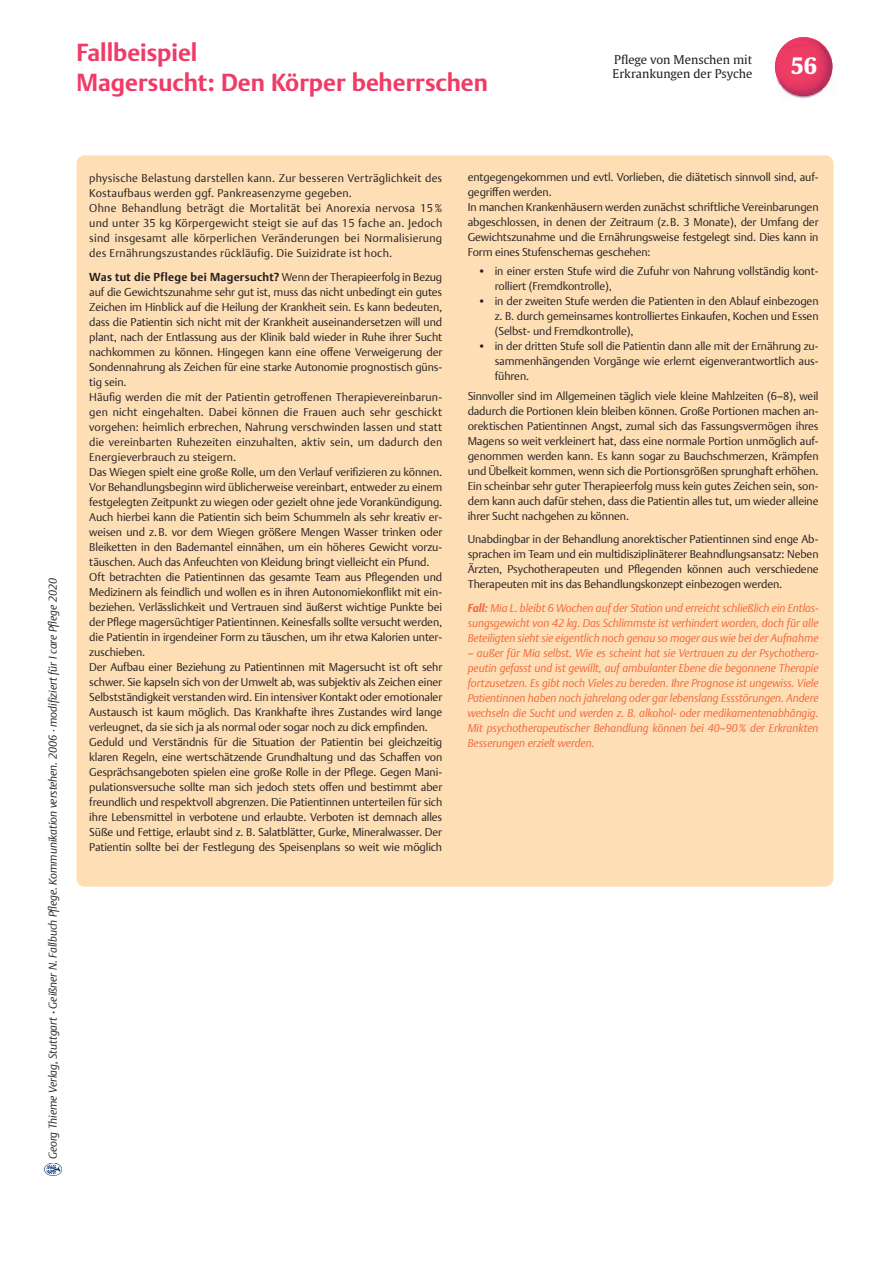
<style>
.page{position:relative;width:893px;height:1263px;background:#fff}
.page>*{position:absolute;margin:0;border:0;box-sizing:border-box;transform-origin:0 0}
.Ü1{font:700 24px "Thieme Argo 2011";color:#ef3b66}
.t1{font:700 22.5px "Thieme Gulliver 2011";color:#fff}
.Kapitel{font:12px "Thieme Gulliver 2011";color:#231f20}
.Fließtext_Infobox{font:300 11.25px/15px "Thieme Argo 2011";letter-spacing:-.01em;color:#231f20;text-align:justify}
.Fließtext_Infobox-2{font:italic 300 11.25px/15px "Thieme Argo 2011";color:#f26537;text-align:justify}
.t2{font:italic 300 11.25px "Thieme Argo 2011";color:#231f20}
.Fließtext_Infobox-3{font:300 11.25px/15px "Thieme Argo 2011";letter-spacing:.02em;color:#231f20}
.s1{font-weight:500;font-style:normal}
.s2{font-weight:700}
</style>
<div class="page">
<img style="left:45px;top:1163px;width:17px;height:13px">
<div style="left:77px;top:155px;width:756px;height:732px;background:#fedeb5;border-radius:9px"></div>
<img style="left:786px;top:92px;width:27px;height:7px">
<img style="left:775px;top:41px;width:57px;height:51px">
<img style="left:789px;top:86px;width:36px;height:10px">
<img style="left:782px;top:37px;width:36px;height:10px">
<p class="Ü1" style="left:77px;top:37px;width:122px">Fallbeispiel</p>
<p class="Ü1" style="left:77px;top:67px;width:413px">Magersucht: Den Körper beherrschen</p>
<p class="Kapitel" style="left:614px;top:51px;width:140px">Pflege von Menschen mit</p>
<p class="Kapitel" style="left:613px;top:65px;width:141px">Erkrankungen der Psyche</p>
<p class="t1" style="left:791px;top:48px;width:28px">56</p>
<p class="t2" style="left:45px;top:1159px;width:582px;rotate:-90deg">Georg Thieme Verlag, Stuttgart <span class="s1">·</span> Geißner N. Fallbuch Pflege. Kommunikation verstehen. 2006 · modifiziert für I care Pflege 2020</p>
<p class="Fließtext_Infobox-3" style="left:89px;top:170px;width:354px">physische Belastung darstellen kann. Zur besseren Verträglichkeit des<br>Kostaufbaus werden ggf. Pankreasenzyme gegeben.</p>
<p class="Fließtext_Infobox" style="left:89px;top:200px;width:354px">Ohne Behandlung beträgt die Mortalität bei Anorexia nervosa 15 % und unter 35 kg Körpergewicht steigt sie auf das 15 fache an. Jedoch sind insgesamt alle körperlichen Veränderungen bei Normalisierung des Ernährungszustandes rückläufig. Die Suizidrate ist hoch.</p>
<p class="Fließtext_Infobox" style="left:89px;top:269px;width:354px"><span class="s2">Was tut die Pflege bei Magersucht?</span> Wenn der Therapieerfolg in Bezug auf die Gewichtszunahme sehr gut ist, muss das nicht unbedingt ein gutes Zeichen im Hinblick auf die Heilung der Krankheit sein. Es kann bedeuten, dass die Patientin sich nicht mit der Krankheit auseinandersetzen will und plant, nach der Entlassung aus der Klinik bald wieder in Ruhe ihrer Sucht nachkommen zu können. Hingegen kann eine offene Verweigerung der Sondennahrung als Zeichen für eine starke Autonomie prognostisch güns&shy;tig sein.</p>
<p class="Fließtext_Infobox" style="left:89px;top:389px;width:354px">Häufig werden die mit der Patientin getroffenen Therapievereinbarun&shy;gen nicht eingehalten. Dabei können die Frauen auch sehr geschickt vorgehen: heimlich erbrechen, Nahrung verschwinden lassen und statt die vereinbarten Ruhezeiten einzuhalten, aktiv sein, um dadurch den Energieverbrauch zu steigern.</p>
<p class="Fließtext_Infobox" style="left:89px;top:464px;width:354px">Das Wiegen spielt eine große Rolle, um den Verlauf verifizieren zu können.<br>Vor Behandlungsbeginn wird üblicherweise vereinbart, entweder zu einem festgelegten Zeitpunkt zu wiegen oder gezielt ohne jede Vorankündigung.<br>Auch hierbei kann die Patientin sich beim Schummeln als sehr kreativ er&shy;weisen und z.B. vor dem Wiegen größere Mengen Wasser trinken oder Bleiketten in den Bademantel einnähen, um ein höheres Gewicht vorzu&shy;täuschen. Auch das Anfeuchten von Kleidung bringt vielleicht ein Pfund.</p>
<p class="Fließtext_Infobox" style="left:89px;top:569px;width:354px">Oft betrachten die Patientinnen das gesamte Team aus Pflegenden und Medizinern als feindlich und wollen es in ihren Autonomiekonflikt mit ein&shy;beziehen. Verlässlichkeit und Vertrauen sind äußerst wichtige Punkte bei der Pflege magersüchtiger Patientinnen. Keinesfalls sollte versucht werden, die Patientin in irgendeiner Form zu täuschen, um ihr etwa Kalorien unter&shy;zuschieben.</p>
<p class="Fließtext_Infobox" style="left:89px;top:659px;width:354px">Der Aufbau einer Beziehung zu Patientinnen mit Magersucht ist oft sehr schwer. Sie kapseln sich von der Umwelt ab, was subjektiv als Zeichen einer Selbstständigkeit verstanden wird. Ein intensiver Kontakt oder emotionaler Austausch ist kaum möglich. Das Krankhafte ihres Zustandes wird lange verleugnet, da sie sich ja als normal oder sogar noch zu dick empfinden.</p>
<p class="Fließtext_Infobox" style="left:89px;top:734px;width:354px">Geduld und Verständnis für die Situation der Patientin bei gleichzeitig klaren Regeln, eine wertschätzende Grundhaltung und das Schaffen von Gesprächsangeboten spielen eine große Rolle in der Pflege. Gegen Mani&shy;pulationsversuche sollte man sich jedoch stets offen und bestimmt aber freundlich und respektvoll abgrenzen. Die Patientinnen unterteilen für sich ihre Lebensmittel in verbotene und erlaubte. Verboten ist demnach alles Süße und Fettige, erlaubt sind z. B. Salatblätter, Gurke, Mineralwasser. Der Patientin sollte bei der Festlegung des Speisenplans so weit wie möglich</p>
<p class="Fließtext_Infobox" style="left:468px;top:169px;width:352px">entgegengekommen und evtl. Vorlieben, die diätetisch sinnvoll sind, auf&shy;gegriffen werden.</p>
<p class="Fließtext_Infobox" style="left:468px;top:199px;width:352px">In manchen Krankenhäusern werden zunächst schriftliche Vereinbarungen abgeschlossen, in denen der Zeitraum (z.B. 3 Monate), der Umfang der Gewichtszunahme und die Ernährungsweise festgelegt sind. Dies kann in Form eines Stufenschemas geschehen:</p>
<p class="Fließtext_Infobox" style="left:495px;top:264px;width:325px;text-indent:-17px">• in einer ersten Stufe wird die Zufuhr von Nahrung vollständig kont&shy;rolliert (Fremdkontrolle),</p>
<p class="Fließtext_Infobox" style="left:495px;top:294px;width:325px;text-indent:-17px">• in der zweiten Stufe werden die Patienten in den Ablauf einbezogen z. B. durch gemeinsames kontrolliertes Einkaufen, Kochen und Essen (Selbst- und Fremdkontrolle),</p>
<p class="Fließtext_Infobox" style="left:495px;top:339px;width:325px;text-indent:-17px">• in der dritten Stufe soll die Patientin dann alle mit der Ernährung zu&shy;sammenhängenden Vorgänge wie erlernt eigenverantwortlich aus&shy;führen.</p>
<p class="Fließtext_Infobox" style="left:468px;top:388px;width:352px">Sinnvoller sind im Allgemeinen täglich viele kleine Mahlzeiten (6–8), weil dadurch die Portionen klein bleiben können. Große Portionen machen an&shy;orektischen Patientinnen Angst, zumal sich das Fassungsvermögen ihres Magens so weit verkleinert hat, dass eine normale Portion unmöglich auf&shy;genommen werden kann. Es kann sogar zu Bauchschmerzen, Krämpfen und Übelkeit kommen, wenn sich die Portionsgrößen sprunghaft erhöhen.</p>
<p class="Fließtext_Infobox" style="left:468px;top:478px;width:352px">Ein scheinbar sehr guter Therapieerfolg muss kein gutes Zeichen sein, son&shy;dern kann auch dafür stehen, dass die Patientin alles tut, um wieder alleine ihrer Sucht nachgehen zu können.</p>
<p class="Fließtext_Infobox" style="left:468px;top:531px;width:352px">Unabdingbar in der Behandlung anorektischer Patientinnen sind enge Ab&shy;sprachen im Team und ein multidisziplinäterer Beahndlungsansatz: Neben Ärzten, Psychotherapeuten und Pflegenden können auch verschiedene Therapeuten mit ins das Behandlungskonzept einbezogen werden.</p>
<p class="Fließtext_Infobox-2" style="left:468px;top:600px;width:352px"><span class="s2">Fall:</span> Mia L. bleibt 6 Wochen auf der Station und erreicht schließlich ein Entlas&shy;sungsgewicht von 42 kg. Das Schlimmste ist verhindert worden, doch für alle Beteiligten sieht sie eigentlich noch genau so mager aus wie bei der Aufnahme</p>
<p class="Fließtext_Infobox-2" style="left:468px;top:645px;width:352px">– außer für Mia selbst. Wie es scheint hat sie Vertrauen zu der Psychothera&shy;peutin gefasst und ist gewillt, auf ambulanter Ebene die begonnene Therapie fortzusetzen. Es gibt noch Vieles zu bereden. Ihre Prognose ist ungewiss. Viele Patientinnen haben noch jahrelang oder gar lebenslang Essstörungen. Andere wechseln die Sucht und werden z. B. alkohol- oder medikamentenabhängig.<br>Mit psychotherapeutischer Behandlung können bei 40–90% der Erkrankten Besserungen erzielt werden.</p>
</div>
